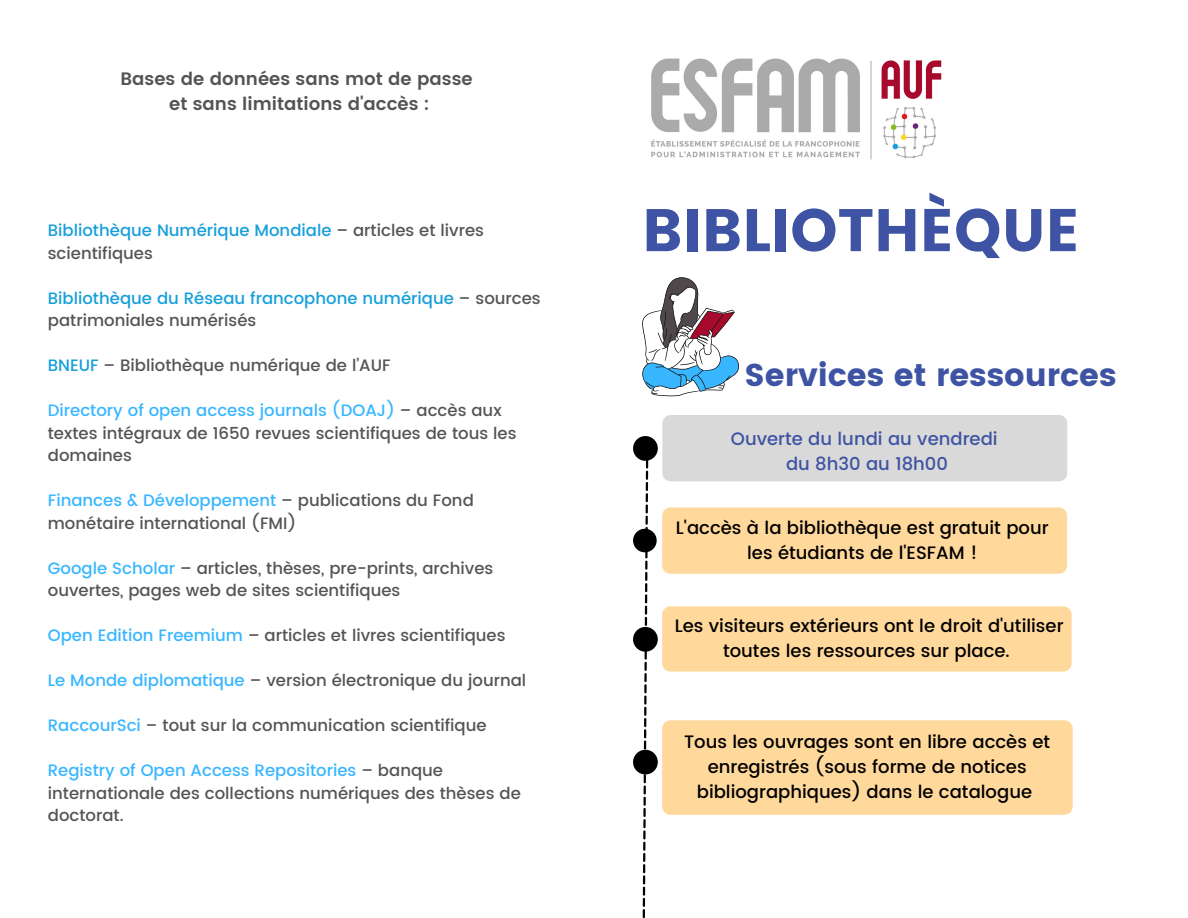
<style>
.page{position:relative;width:1188px;height:918px;background:#fff}
.page>*{position:absolute;margin:0;border:0;box-sizing:border-box;transform-origin:0 0}
.t1{font:60px "Poppins";color:#3e53a3}
.t2{font:31.5px "Poppins";color:#3e53a3}
.t3{font:500 18px/24.8px "Poppins";color:#000;text-align:center}
.t4{font:600 18px/24.8px "Poppins";color:#545454;text-align:center}
.t5{font:500 18px/24.8px "Poppins";color:#3e53a3;text-align:center}
.t6{font:500 16.5px/22.5px "Poppins";color:#545454}
.t7{font:500 16.5px/22.5px "Poppins";color:#169fdb}
.s1{color:#169fdb}
.s2{color:#545454}
.s3{color:#38b6ff}
</style>
<div class="page">
<img style="left:651px;top:58px;width:291px;height:102px">
<svg style="left:642px;top:461px;width:6px;height:457px"></svg>
<div style="left:662px;top:507px;width:405px;height:67px;background:#ffd89c;border-radius:8px"></div>
<div style="left:633px;top:627px;width:25px;height:25px;background:#000;border-radius:50%"></div>
<div style="left:633px;top:750px;width:25px;height:24px;background:#000;border-radius:50%"></div>
<div style="left:662px;top:720px;width:411px;height:95px;background:#ffd89c;border-radius:8px"></div>
<div style="left:662px;top:606px;width:410px;height:66px;background:#ffd89c;border-radius:8px"></div>
<svg style="left:642px;top:277px;width:97px;height:119px"></svg>
<div style="left:633px;top:436px;width:25px;height:25px;background:#000;border-radius:50%"></div>
<div style="left:662px;top:415px;width:405px;height:66px;background:#d9d9d9;border-radius:8px"></div>
<div style="left:633px;top:529px;width:24px;height:23px;background:#000;border-radius:50%"></div>
<p class="t4" style="left:121px;top:66px;width:354px">Bases de données sans mot de passe et sans limitations d'accès :</p>
<p class="t6" style="left:48px;top:219px;width:438px"><span class="s1">Bibliothèque Numérique Mondiale</span> – articles et livres scientifiques</p>
<p class="t7" style="left:48px;top:287px;width:494px">Bibliothèque du Réseau francophone numérique <span class="s2">– sources patrimoniales numérisés</span></p>
<p class="t6" style="left:48px;top:354px;width:344px"><span class="s1">BNEUF</span> – Bibliothèque numérique de l’AUF</p>
<p class="t6" style="left:48px;top:399px;width:470px"><span class="s3">Directory of open access journals (DOAJ)</span> – accès aux textes intégraux de 1650 revues scientifiques de tous les domaines</p>
<p class="t6" style="left:48px;top:489px;width:428px"><span class="s3">Finances &amp; Développement</span> – publications du Fond monétaire international (FMI)</p>
<p class="t6" style="left:48px;top:557px;width:447px"><span class="s3">Google Scholar</span> – articles, thèses, pre-prints, archives ouvertes, pages web de sites scientifiques</p>
<p class="t6" style="left:48px;top:624px;width:459px"><span class="s3">Open Edition Freemium</span> – articles et livres scientifiques</p>
<p class="t6" style="left:48px;top:669px;width:480px"><span class="s3">Le Monde diplomatique</span> – version électronique du journal</p>
<p class="t6" style="left:48px;top:714px;width:440px"><span class="s3">RaccourSci</span> – tout sur la communication scientifique</p>
<p class="t6" style="left:48px;top:759px;width:475px"><span class="s3">Registry of Open Access Repositories</span> – banque internationale des collections numériques des thèses de doctorat.</p>
<h1 class="t1" style="left:642px;top:195px;width:439px">BIBLIOTHÈQUE</h1>
<h2 class="t2" style="left:745px;top:356px;width:373px">Services et ressources</h2>
<p class="t5" style="left:731px;top:427px;width:268px">Ouverte du lundi au vendredi du 8h30 au 18h00</p>
<p class="t3" style="left:676px;top:515px;width:374px">L'accès à la bibliothèque est gratuit pour les étudiants de l'ESFAM !</p>
<p class="t3" style="left:675px;top:614px;width:390px">Les visiteurs extérieurs ont le droit d'utiliser toutes les ressources sur place.</p>
<p class="t3" style="left:684px;top:730px;width:368px">Tous les ouvrages sont en libre accès et enregistrés (sous forme de notices bibliographiques) dans le catalogue</p>
</div>
